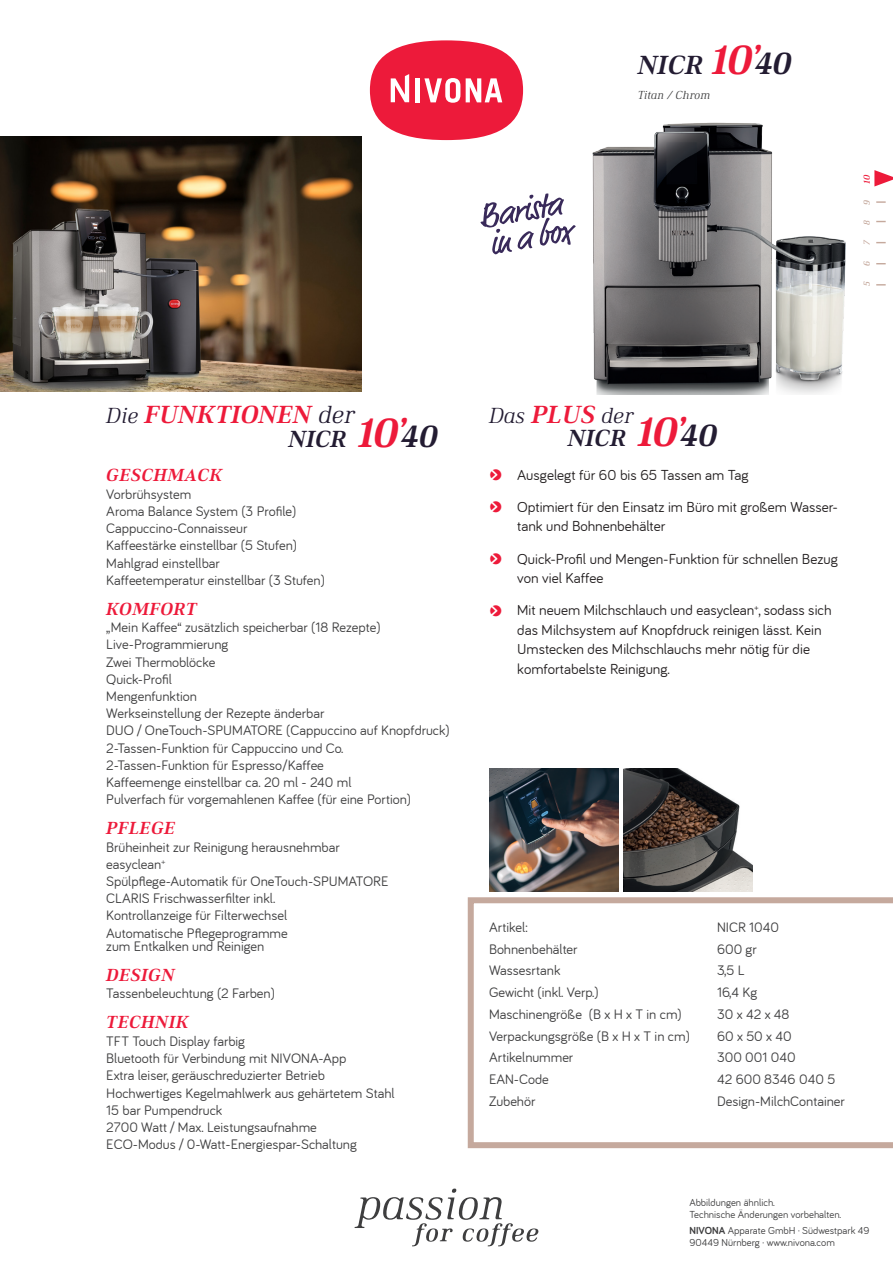
<style>
.page{position:relative;width:893px;height:1263px;background:#fff}
.page>*{position:absolute;margin:0;border:0;box-sizing:border-box;transform-origin:0 0}
.t1{font:italic 700 27px "Ethos";color:#231c32}
.t2{font:italic 700 25.5px "Ethos";color:#ed1a3a}
.t3{font:italic 700 24px "Ethos";color:#231c32}
.t4{font:italic 300 22.5px "Ethos";color:#231c32}
.t5{font:italic 700 18px "Ethos";letter-spacing:.02em;color:#ed1a3a}
.t6{font:15px/32.2px "Bariol";color:#231f20}
.t7{font:14.25px/17.1px "Bariol";color:#3e3e3f}
.t8{font:12px/13.5px "Bariol";color:#231f20;text-align:center}
.t9{font:italic 300 12px "Ethos";color:#3e3e3f}
.t10{font:10.5px/12px "Bariol";color:#3e3e3f}
.t11{font:italic 500 9px "Ethos";color:#c5a99d}
.t12{font:italic 500 9px "Ethos";color:#ed1a3a}
.s1{font-size:42px;color:#ed1a3a}
.s2{font-size:31.5px}
.s3{font-weight:300;font-size:22.5px;color:#231c32}
.s4{font-weight:300;color:#231c32}
.s5{font-weight:700;font-size:25.5px;color:#ed1a3a}
.s6{font-weight:700}
</style>
<div class="page">
<div style="left:370px;top:40px;width:153px;height:100px;background:#ed1a3a;border-radius:50%"></div>
<svg style="left:391px;top:74px;width:18px;height:28px"></svg>
<div style="left:415px;top:78px;width:5px;height:24px;background:#fff"></div>
<svg style="left:424px;top:78px;width:36px;height:25px"></svg>
<svg style="left:466px;top:78px;width:36px;height:24px"></svg>
<svg style="left:355px;top:1188px;width:184px;height:58px"></svg>
<svg style="left:480px;top:193px;width:93px;height:61px"></svg>
<img style="left:0;top:136px;width:361px;height:255px">
<svg style="left:468px;top:897px;width:425px;height:251px"></svg>
<img style="left:573px;top:122px;width:273px;height:273px">
<img style="left:623px;top:769px;width:130px;height:122px">
<img style="left:489px;top:769px;width:129px;height:122px">
<svg style="left:876px;top:201px;width:10px;height:2px"></svg>
<svg style="left:876px;top:284px;width:10px;height:2px"></svg>
<svg style="left:874px;top:170px;width:19px;height:16px"></svg>
<h1 class="t1" style="left:638px;top:49px;width:155px">NICR <span class="s1">10’</span><span class="s2">40</span></h1>
<p class="t9" style="left:638px;top:88px;width:74px">Titan / Chrom</p>
<p class="t12" style="left:862px;top:184px;width:11px;rotate:-90deg">10</p>
<p class="t11" style="left:862px;top:205px;width:7px;rotate:-90deg">9</p>
<p class="t11" style="left:862px;top:225px;width:6px;rotate:-90deg">8</p>
<p class="t11" style="left:862px;top:245px;width:7px;rotate:-90deg">7</p>
<p class="t11" style="left:862px;top:266px;width:7px;rotate:-90deg">6</p>
<p class="t11" style="left:862px;top:286px;width:6px;rotate:-90deg">5</p>
<h2 class="t2" style="left:106px;top:399px;width:250px"><span class="s3">Die</span> FUNKTIONEN <span class="s4">der</span></h2>
<h3 class="t3" style="left:289px;top:424px;width:151px">NICR <span class="s1">10’</span><span class="s2">40</span></h3>
<p class="t5" style="left:106px;top:464px;width:118px">GESCHMACK</p>
<p class="t7" style="left:106px;top:485px;width:220px">Vorbrühsystem<br>Aroma Balance System (3 Profile)<br>Cappuccino-Connaisseur<br>Kaffeestärke einstellbar (5 Stufen)<br>Mahlgrad einstellbar<br>Kaffeetemperatur einstellbar (3 Stufen)</p>
<p class="t5" style="left:106px;top:598px;width:92px">KOMFORT</p>
<p class="t7" style="left:106px;top:619px;width:345px">„Mein Kaffee“ zusätzlich speicherbar (18 Rezepte)<br>Live-Programmierung<br>Zwei Thermoblöcke<br>Quick-Profil<br>Mengenfunktion<br>Werkseinstellung der Rezepte änderbar<br>DUO / OneTouch-SPUMATORE (Cappuccino auf Knopfdruck)<br>2-Tassen-Funktion für Cappuccino und Co.<br>2-Tassen-Funktion für Espresso/Kaffee<br>Kaffeemenge einstellbar ca. 20 ml - 240 ml<br>Pulverfach für vorgemahlenen Kaffee (für eine Portion)</p>
<p class="t5" style="left:106px;top:817px;width:70px">PFLEGE</p>
<p class="t7" style="left:106px;top:838px;width:284px">Brüheinheit zur Reinigung herausnehmbar easyclean<sup>+<br></sup>Spülpflege-Automatik für OneTouch-SPUMATORE CLARIS Frischwasserfilter inkl.<br>Kontrollanzeige für Filterwechsel<br>Automatische Pflegeprogramme</p>
<p class="t7" style="left:106px;top:937px;width:160px">zum Entkalken und Reinigen</p>
<p class="t5" style="left:106px;top:964px;width:70px">DESIGN</p>
<p class="t7" style="left:106px;top:985px;width:170px">Tassenbeleuchtung (2 Farben)</p>
<p class="t5" style="left:106px;top:1011px;width:84px">TECHNIK</p>
<p class="t7" style="left:106px;top:1033px;width:290px">TFT Touch Display farbig<br>Bluetooth für Verbindung mit NIVONA-App<br>Extra leiser, geräuschreduzierter Betrieb Hochwertiges Kegelmahlwerk aus gehärtetem Stahl 15 bar Pumpendruck<br>2700 Watt / Max. Leistungsaufnahme<br>ECO-Modus / 0-Watt-Energiespar-Schaltung</p>
<h3 class="t4" style="left:489px;top:402px;width:146px">Das <span class="s5">PLUS</span> der</h3>
<h3 class="t3" style="left:568px;top:423px;width:151px">NICR <span class="s1">10’</span><span class="s2">40</span></h3>
<p class="t6" style="left:517px;top:458px;width:322px">Ausgelegt für 60 bis 65 Tassen am Tag<br>Optimiert für den Einsatz im Büro mit großem Wasser-</p>
<p class="t6" style="left:517px;top:510px;width:322px">tank und Bohnenbehälter<br>Quick-Profil und Mengen-Funktion für schnellen Bezug</p>
<p class="t6" style="left:517px;top:562px;width:316px">von viel Kaffee<br>Mit neuem Milchschlauch und easyclean<sup>+</sup>, sodass sich</p>
<p class="t6" style="left:517px;top:620px;width:306px;line-height:19.5px">das Milchsystem auf Knopfdruck reinigen lässt. Kein<br>Umstecken des Milchschlauchs mehr nötig für die komfortabelste Reinigung.</p>
<p class="t7" style="left:489px;top:918px;width:40px">Artikel:</p>
<p class="t7" style="left:717px;top:918px;width:64px">NICR 1040</p>
<p class="t7" style="left:489px;top:940px;width:90px">Bohnenbehälter</p>
<p class="t7" style="left:717px;top:940px;width:41px">600 gr</p>
<p class="t7" style="left:489px;top:962px;width:73px">Wassesrtank</p>
<p class="t7" style="left:717px;top:962px;width:29px">3,5 L</p>
<p class="t7" style="left:489px;top:984px;width:111px">Gewicht (inkl. Verp.)</p>
<p class="t7" style="left:717px;top:984px;width:42px">16,4 Kg</p>
<p class="t7" style="left:489px;top:1005px;width:194px">Maschinengröße (B x H x T in cm)</p>
<p class="t7" style="left:717px;top:1005px;width:74px">30 x 42 x 48</p>
<p class="t7" style="left:489px;top:1027px;width:202px">Verpackungsgröße (B x H x T in cm)</p>
<p class="t7" style="left:717px;top:1027px;width:76px">60 x 50 x 40</p>
<p class="t7" style="left:489px;top:1049px;width:86px">Artikelnummer</p>
<p class="t7" style="left:717px;top:1049px;width:80px">300 001 040</p>
<p class="t7" style="left:489px;top:1071px;width:61px">EAN-Code</p>
<p class="t7" style="left:717px;top:1071px;width:120px">42 600 8346 040 5</p>
<p class="t7" style="left:489px;top:1093px;width:48px">Zubehör</p>
<p class="t7" style="left:717px;top:1093px;width:129px">Design-MilchContainer</p>
<p class="t8" style="left:711px;top:1029px;width:57px">Wassertank<br>3,5 l</p>
<p class="t10" style="left:689px;top:1196px;width:153px">Abbildungen ähnlich.<br>Technische Änderungen vorbehalten.</p>
<p class="t10" style="left:689px;top:1225px;width:182px"><span class="s6">NIVONA</span> Apparate GmbH · Südwestpark 49<br>90449 Nürnberg · www.nivona.com</p>
</div>
